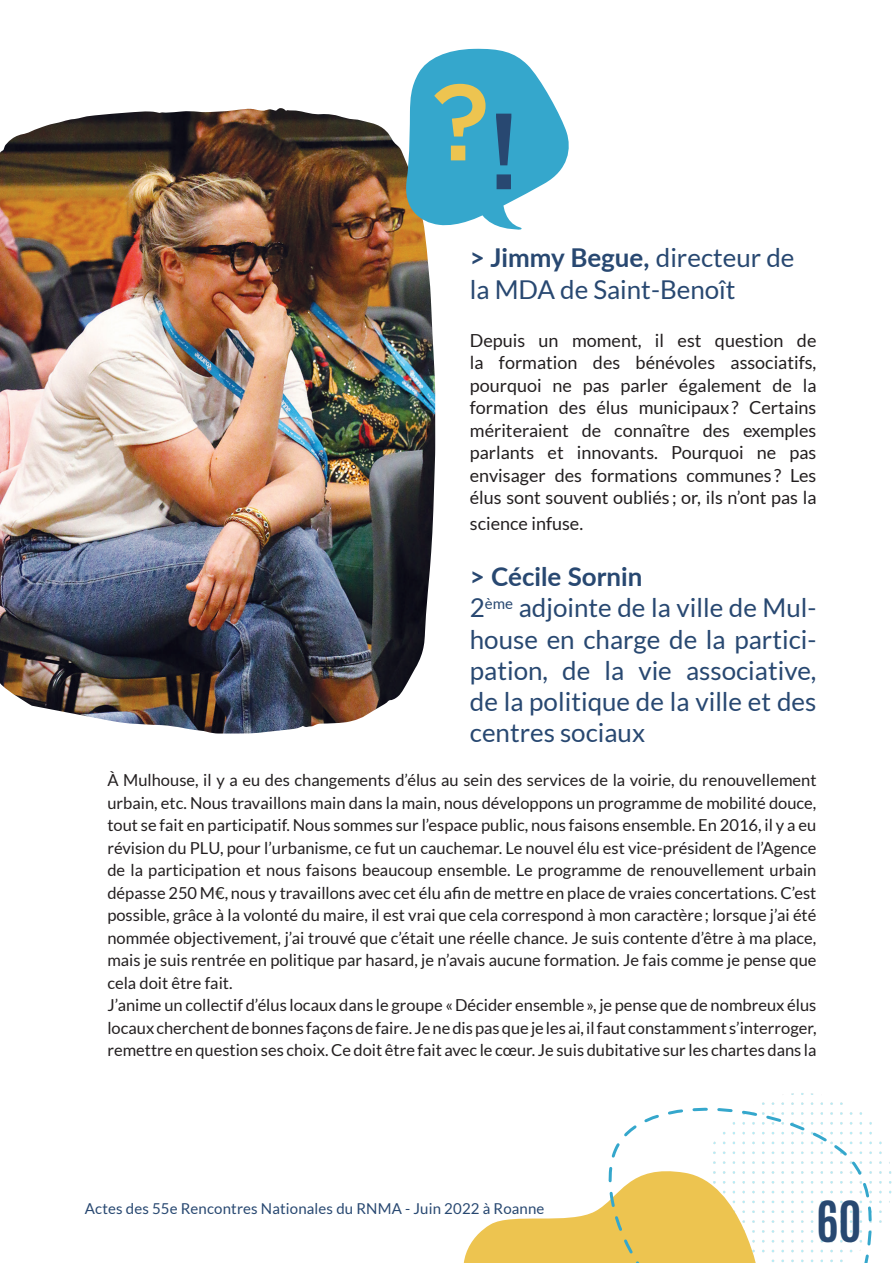
<style>
.page{position:relative;width:893px;height:1263px;background:#fff}
.page>*{position:absolute;margin:0;border:0;box-sizing:border-box;transform-origin:0 0}
.t1{font:500 108px "Gotham";color:#edc450}
.t2{font:500 108px "Gotham";color:#284871}
.t3{font:700 47.25px "Antonio";color:#284871}
.inter-titre_bleu{font:25.95px/31.2px "Lato";color:#284871}
.inter-titre_bleu-2{font:700 25.95px "Lato";color:#284871}
.courant{font:18px/22.5px "Lato";color:#231f20;text-align:justify}
.courant-2{font:16.5px/22.5px "Lato";color:#231f20;text-align:justify}
.t4{font:15px "Lato";letter-spacing:.01em;color:#284871}
.s1{font-weight:700}
</style>
<div class="page">
<img style="left:0;top:108px;width:435px;height:626px">
<svg style="left:463px;top:1102px;width:419px;height:161px"></svg>
<svg style="left:403px;top:48px;width:166px;height:182px"></svg>
<p class="t1" style="left:432px;top:61px;width:60px">?</p>
<p class="t2" style="left:487px;top:90px;width:34px">!</p>
<p class="inter-titre_bleu" style="left:470px;top:242px;width:326px"><span class="s1">&gt; Jimmy Begue,</span> directeur de la MDA de Saint-Benoît</p>
<p class="courant" style="left:470px;top:329px;width:348px">Depuis un moment, il est question de la formation des bénévoles associatifs, pourquoi ne pas parler également de la formation des élus municipaux? Certains mériteraient de connaître des exemples parlants et innovants. Pourquoi ne pas envisager des formations communes ? Les élus sont souvent oubliés ; or, ils n’ont pas la</p>
<p class="courant" style="left:470px;top:512px;width:115px">science infuse.</p>
<p class="inter-titre_bleu-2" style="left:470px;top:558px;width:174px">&gt; Cécile Sornin</p>
<p class="inter-titre_bleu" style="left:470px;top:592px;width:348px;text-align:justify">2<sup>ème</sup> adjointe de la ville de Mul&shy;house en charge de la partici&shy;pation, de la vie associative, de la politique de la ville et des centres sociaux</p>
<p class="courant-2" style="left:107px;top:769px;width:711px">À Mulhouse, il y a eu des changements d’élus au sein des services de la voirie, du renouvellement urbain, etc. Nous travaillons main dans la main, nous développons un programme de mobilité douce, tout se fait en participatif. Nous sommes sur l’espace public, nous faisons ensemble. En 2016, il y a eu révision du PLU, pour l’urbanisme, ce fut un cauchemar. Le nouvel élu est vice-président de l’Agence de la participation et nous faisons beaucoup ensemble. Le programme de renouvellement urbain dépasse 250 M€, nous y travaillons avec cet élu afin de mettre en place de vraies concertations. C’est possible, grâce à la volonté du maire, il est vrai que cela correspond à mon caractère; lorsque j’ai été nommée objectivement, j’ai trouvé que c’était une réelle chance. Je suis contente d’être à ma place, mais je suis rentrée en politique par hasard, je n’avais aucune formation. Je fais comme je pense que cela doit être fait.</p>
<p class="courant-2" style="left:107px;top:994px;width:711px">J’anime un collectif d’élus locaux dans le groupe «Décider ensemble», je pense que de nombreux élus locaux cherchent de bonnes façons de faire. Je ne dis pas que je les ai, il faut constamment s’interroger, remettre en question ses choix. Ce doit être fait avec le cœur. Je suis dubitative sur les chartes dans la</p>
<p class="t4" style="left:85px;top:1200px;width:461px">Actes des 55e Rencontres Nationales du RNMA - Juin 2022 à Roanne</p>
<h2 class="t3" style="left:816px;top:1186px;width:47px">60</h2>
</div>
